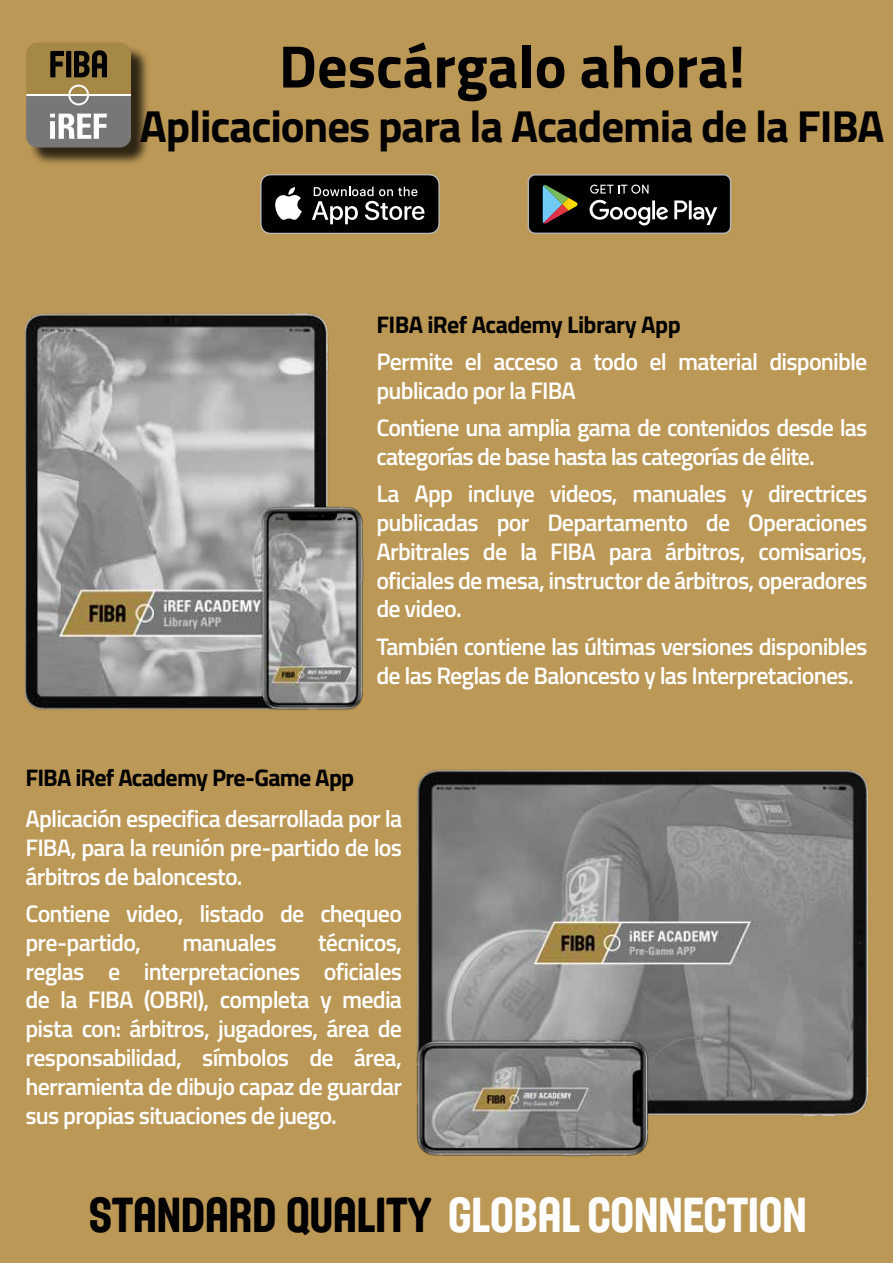
<style>
.page{position:relative;width:893px;height:1263px;background:#bc9856}
.page>*{position:absolute;margin:0;border:0;box-sizing:border-box;transform-origin:0 0}
.t1{font:700 60px "Titillium";color:#000}
.t2{font:48px "Fiba";color:#fff}
.t3{font:700 45px "Titillium";letter-spacing:-.025em;color:#000}
.t4{font:600 24px/28.8px "Titillium";letter-spacing:-.035em;color:#fff}
.t5{font:700 24px "Titillium";letter-spacing:-.03em;color:#000}
.t6{font:13.5px "Fiba";color:#fff}
.s1{color:#000}
</style>
<div class="page">
<img style="left:26px;top:313px;width:338px;height:397px">
<img style="left:416px;top:769px;width:451px;height:388px">
<div style="left:28px;top:45px;width:122px;height:121px;background:#000;opacity:.75"></div>
<div style="left:26px;top:43px;width:105px;height:52px;background:#a58746"></div>
<div style="left:26px;top:95px;width:105px;height:52px;background:#777"></div>
<svg style="left:50px;top:50px;width:57px;height:27px"></svg>
<svg style="left:50px;top:114px;width:57px;height:25px"></svg>
<svg style="left:26px;top:84px;width:105px;height:21px"></svg>
<svg style="left:527px;top:174px;width:204px;height:60px;background:#2b2b29"></svg>
<svg style="left:260px;top:174px;width:180px;height:60px;background:#333232"></svg>
<h1 class="t1" style="left:279px;top:21px;width:468px">Descárgalo ahora!</h1>
<h3 class="t3" style="left:140px;top:91px;width:746px">Aplicaciones para la Academia de la FIBA</h3>
<p class="t5" style="left:376px;top:306px;width:306px">FIBA iRef Academy Library App</p>
<p class="t4" style="left:376px;top:346px;width:492px">Permite el acceso a todo el material disponible publicado por la FIBA</p>
<p class="t4" style="left:376px;top:412px;width:492px">Contiene una amplia gama de contenidos desde las categorías de base hasta las categorías de élite.</p>
<p class="t4" style="left:376px;top:478px;width:493px;text-align:justify">La App incluye videos, manuales y directrices publicadas por Departamento de Operaciones Arbitrales de la FIBA para árbitros, comisarios, oficiales de mesa, instructor de árbitros, operadores de video.</p>
<p class="t4" style="left:376px;top:631px;width:492px">También contiene las últimas versiones disponibles de las Reglas de Baloncesto y las Interpretaciones.</p>
<p class="t5" style="left:26px;top:759px;width:330px">FIBA iRef Academy Pre-Game App</p>
<p class="t4" style="left:26px;top:803px;width:378px;text-align:justify">Aplicación especifica desarrollada por la FIBA, para la reunión pre-partido de los árbitros de baloncesto.</p>
<p class="t4" style="left:26px;top:898px;width:378px">Contiene video, listado de chequeo pre-partido,</p>
<p class="t4" style="left:26px;top:927px;width:378px;text-align:justify;text-indent:293px">técnicos, reglas e interpretaciones oficiales de la FIBA (OBRI), completa y media pista con: árbitros, jugadores, área de responsabilidad, símbolos de área, herramienta de dibujo capaz de guardar sus propias situaciones de juego.</p>
<p class="t4" style="left:182px;top:927px;width:96px">manuales</p>
<h2 class="t2" style="left:89px;top:1188px;width:720px"><span class="s1">STANDARD QUALITY</span> GLOBAL CONNECTION</h2>
<p class="t6" style="left:720px;top:1213px;width:68px">MEJORA TU...</p>
</div>
